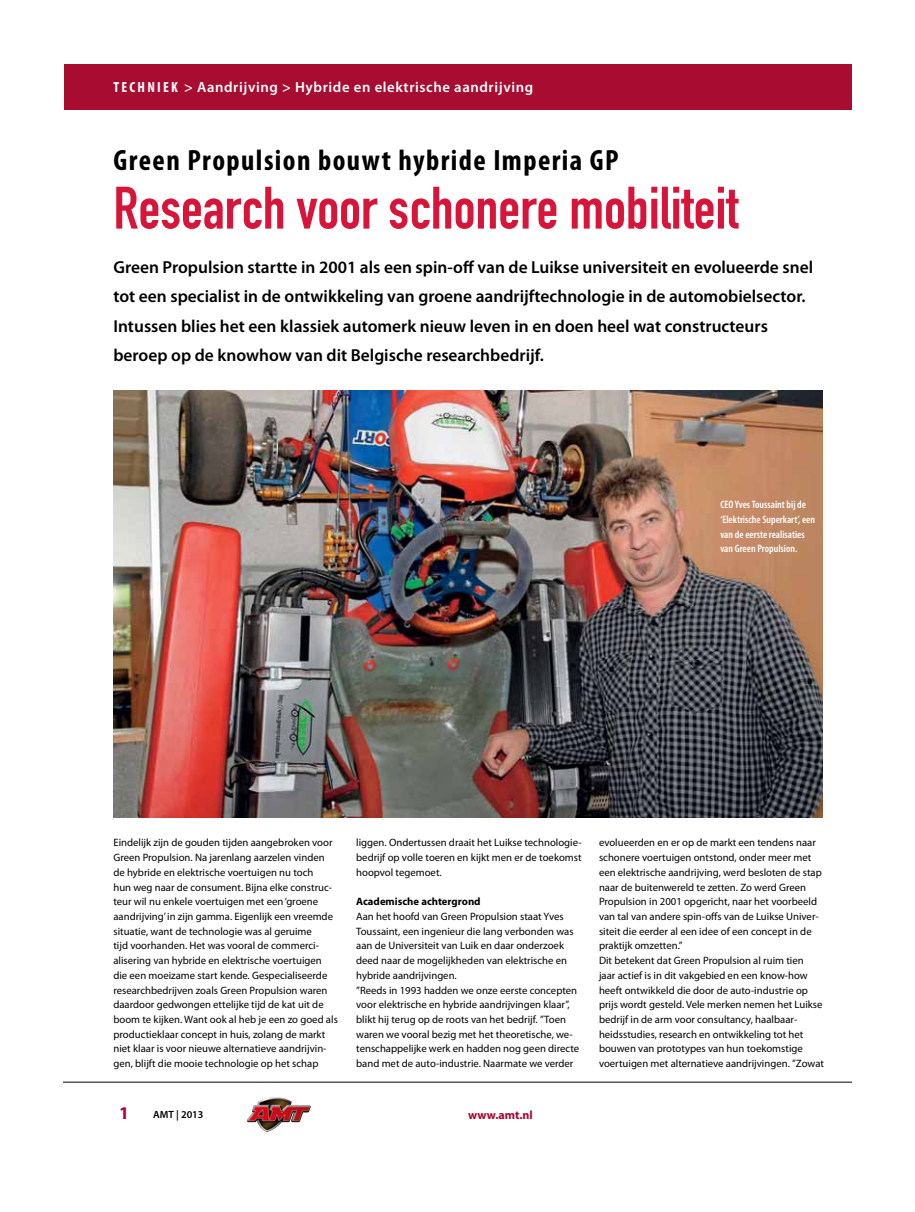
<style>
.page{position:relative;width:915px;height:1212px;background:#fff}
.page>*{position:absolute;margin:0;border:0;box-sizing:border-box;transform-origin:0 0}
.t1{font:58.8px "DIN Engschrift Std";color:#d7153a}
.t2{font:700 condensed 29.4px "Myriad Pro";letter-spacing:.05em;color:#000}
.t3{font:700 18px "Myriad Pro";color:#aa052e}
.t4{font:600 17.4px/29.4px "Myriad Pro";color:#000}
.t5{font:700 16.05px "Myriad Pro";color:#a80c31}
.t6{font:600 14.7px "Myriad Pro";letter-spacing:.04em;color:#fff}
.t7{font:700 12px "Myriad Pro";color:#aa052e}
.t8{font:10.65px/14.7px "Myriad Pro";color:#000}
.t9{font:600 condensed 10.65px/14.7px "Myriad Pro";color:#fff}
.t10{font:700 10.65px "Myriad Pro";color:#000}
.t11{font:600 10.5px "Myriad Pro";color:#000}
.t12{font:600 condensed 9.3px "Myriad Pro";letter-spacing:.01em;color:#000}
.s1{font-weight:700;font-stretch:condensed}
</style>
<div class="page">
<img style="left:247px;top:1097px;width:63px;height:35px">
<hr style="left:64px;top:1082px;width:786px;height:1px;background:#000">
<div style="left:64px;top:64px;width:786px;height:46px;background:#a80c31"></div>
<img style="left:113px;top:390px;width:709px;height:427px">
<h3 class="t6" style="left:113px;top:78px;width:421px"><span class="s1">TECH NI E K</span> &gt; Aandrijving &gt; Hybride en elektrische aandrijving</h3>
<h2 class="t2" style="left:113px;top:142px;width:506px">Green Propulsion bouwt hybride Imperia GP</h2>
<h1 class="t1" style="left:113px;top:173px;width:626px">Research voor schonere mobiliteit</h1>
<p class="t4" style="left:113px;top:252px;width:701px">Green Propulsion startte in 2001 als een spin-off van de Luikse universiteit en evolueerde snel tot een specialist in de ontwikkeling van groene aandrijftechnologie in de automobielsector.<br>Intussen blies het een klassiek automerk nieuw leven in en doen heel wat constructeurs beroep op de knowhow van dit Belgische researchbedrijf.</p>
<p class="t9" style="left:720px;top:497px;width:96px">CEO Yves Toussaint bij de ‘Elektrische Superkart’, een van de eerste realisaties van Green Propulsion.</p>
<p class="t8" style="left:113px;top:835px;width:226px">Eindelijk zijn de gouden tijden aangebroken voor Green Propulsion. Na jarenlang aarzelen vinden de hybride en elektrische voertuigen nu toch<br>hun weg naar de consument. Bijna elke construc&shy;teur wil nu enkele voertuigen met een ‘groene aandrijving’ in zijn gamma. Eigenlijk een vreemde situatie, want de technologie was al geruime<br>tijd voorhanden. Het was vooral de commerci&shy;alisering van hybride en elektrische voertuigen die een moeizame start kende. Gespecialiseerde researchbedrijven zoals Green Propulsion waren daardoor gedwongen ettelijke tijd de kat uit de boom te kijken. Want ook al heb je een zo goed als productieklaar concept in huis, zolang de markt niet klaar is voor nieuwe alternatieve aandrijvin&shy;gen, blijft die mooie technologie op het schap</p>
<p class="t8" style="left:356px;top:835px;width:227px;text-align:justify">liggen. Ondertussen draait het Luikse technologie&shy;bedrijf op volle toeren en kijkt men er de toekomst hoopvol tegemoet.</p>
<p class="t10" style="left:356px;top:895px;width:126px">Academische achtergrond</p>
<p class="t8" style="left:356px;top:909px;width:224px">Aan het hoofd van Green Propulsion staat Yves Toussaint, een ingenieur die lang verbonden was aan de Universiteit van Luik en daar onderzoek deed naar de mogelijkheden van elektrische en hybride aandrijvingen.<br>”Reeds in 1993 hadden we onze eerste concepten voor elektrische en hybride aandrijvingen klaar”, blikt hij terug op de roots van het bedrijf. ”Toen waren we vooral bezig met het theoretische, we&shy;tenschappelijke werk en hadden nog geen directe band met de auto-industrie. Naarmate we verder</p>
<h3 class="t5" style="left:113px;top:1095px;width:19px">68</h3>
<p class="t12" style="left:154px;top:1103px;width:36px">AMT | 2013</p>
<h3 class="t3" style="left:119px;top:1101px;width:11px">1</h3>
<p class="t11" style="left:153px;top:1107px;width:52px">AMT | 2013</p>
<p class="t7" style="left:468px;top:1107px;width:66px">www.amt.nl</p>
<p class="t8" style="left:598px;top:835px;width:226px">evolueerden en er op de markt een tendens naar schonere voertuigen ontstond, onder meer met een elektrische aandrijving, werd besloten de stap naar de buitenwereld te zetten. Zo werd Green Propulsion in 2001 opgericht, naar het voorbeeld van tal van andere spin-offs van de Luikse Univer&shy;siteit die eerder al een idee of een concept in de praktijk omzetten.”<br>Dit betekent dat Green Propulsion al ruim tien<br>jaar actief is in dit vakgebied en een know-how heeft ontwikkeld die door de auto-industrie op prijs wordt gesteld. Vele merken nemen het Luikse bedrijf in de arm voor consultancy, haalbaar&shy;heidsstudies, research en ontwikkeling tot het bouwen van prototypes van hun toekomstige voertuigen met alternatieve aandrijvingen. ”Zowat</p>
</div>
